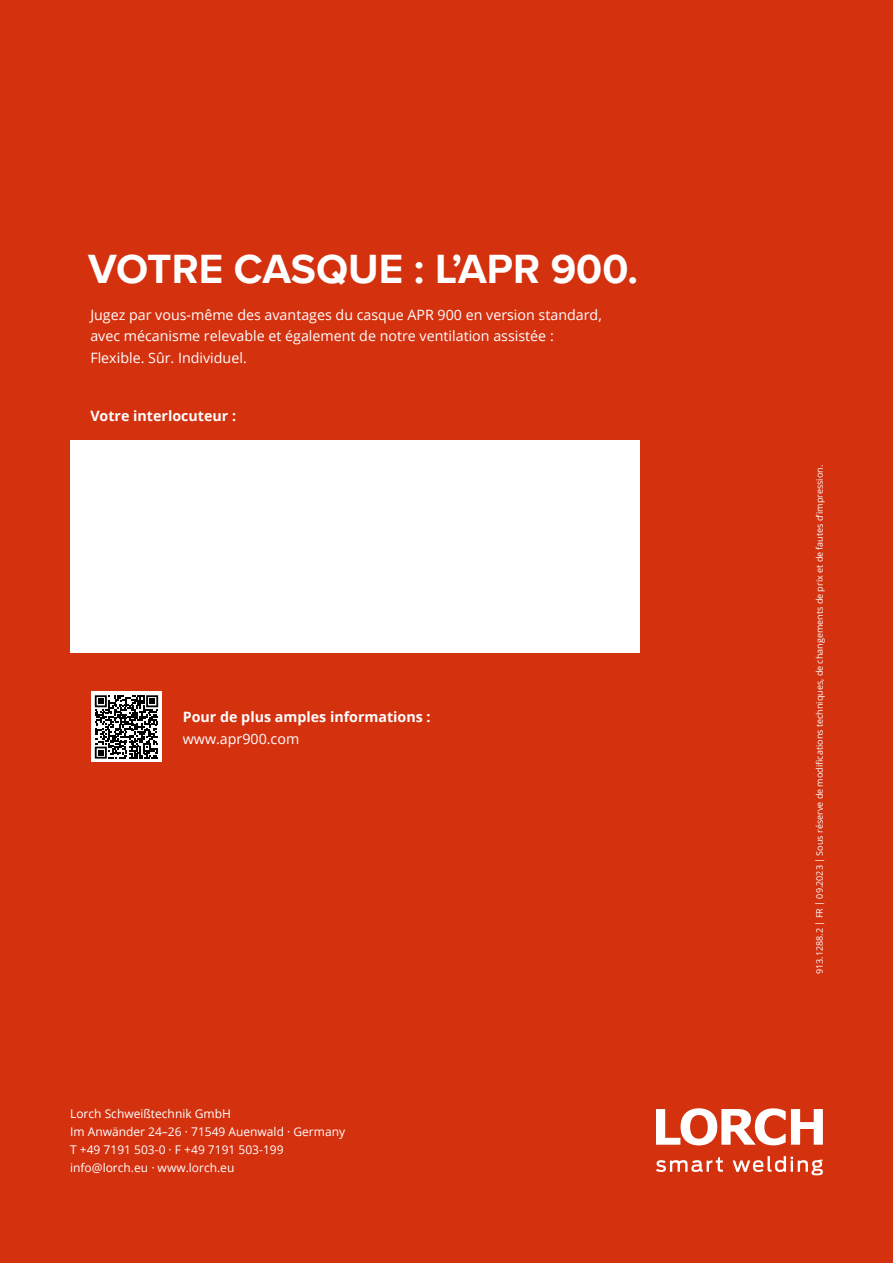
<style>
.page{position:relative;width:893px;height:1263px;background:#d4310f}
.page>*{position:absolute;margin:0;border:0;box-sizing:border-box;transform-origin:0 0}
.t1{font:700 42px "Proxima Nova";color:#fff}
.t2{font:14.25px/21.3px "Open Sans";color:#fff}
.t3{font:700 14.25px "Open Sans";color:#fff}
.t4{font:12px/18px "Open Sans";color:#fff}
.t5{font:9px "Open Sans";color:#fff}
</style>
<div class="page">
<div style="left:70px;top:440px;width:570px;height:212px;background:#fff"></div>
<svg style="left:656px;top:1108px;width:167px;height:67px"></svg>
<div style="left:91px;top:692px;width:71px;height:70px;background:#fff"></div>
<svg style="left:95px;top:695px;width:63px;height:64px"></svg>
<h1 class="t1" style="left:88px;top:238px;width:551px">VOTRE CASQUE : L’APR 900.</h1>
<p class="t2" style="left:90px;top:304px;width:513px">Jugez par vous-même des avantages du casque APR 900 en version standard, avec mécanisme relevable et également de notre ventilation assistée :<br>Flexible. Sûr. Individuel.</p>
<p class="t3" style="left:90px;top:405px;width:147px">Votre interlocuteur :</p>
<p class="t3" style="left:183px;top:707px;width:249px">Pour de plus amples informations :</p>
<p class="t2" style="left:183px;top:727px;width:118px">www.apr900.com</p>
<p class="t4" style="left:70px;top:1104px;width:276px">Lorch Schweißtechnik GmbH<br>Im Anwänder 24–26 · 71549 Auenwald · Germany T +49 7191 503-0 · F +49 7191 503-199 info@lorch.eu · www.lorch.eu</p>
<p class="t5" style="left:813px;top:974px;width:510px;rotate:-90deg">913.1288.2 | FR | 09.2023 | Sous réserve de modifications techniques, de changements de prix et de fautes d’impression.</p>
</div>
